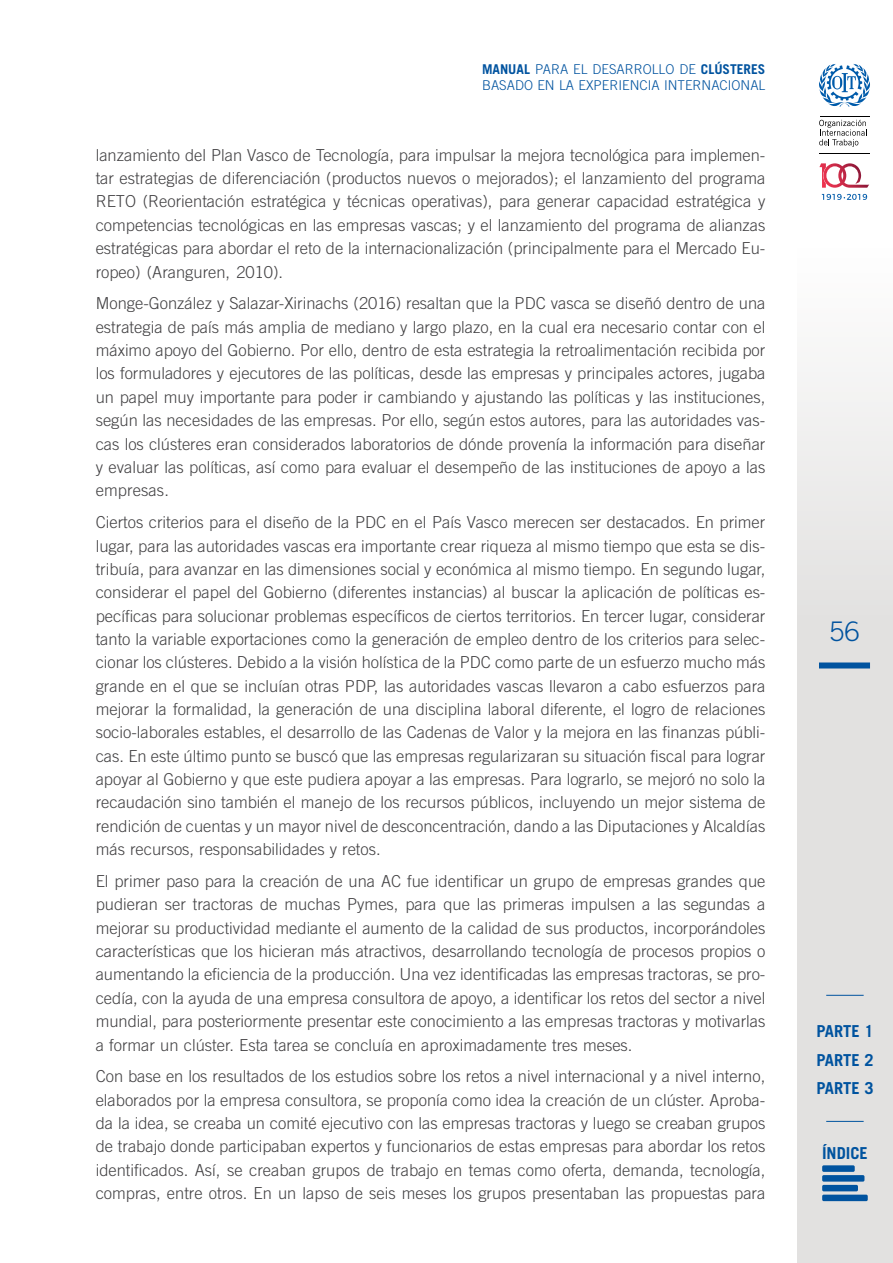
<style>
.page{position:relative;width:893px;height:1263px;background:#fff}
.page>*{position:absolute;margin:0;border:0;box-sizing:border-box;transform-origin:0 0}
.t1{font:300 27px "Trade Gothic LT Std";color:#00539f}
.texto{font:300 16.5px/23.4px "Trade Gothic LT Std";color:#414042;text-align:justify}
.t2{font:700 16.5px/28.3px "Trade Gothic LT Std";color:#00539f;text-align:justify}
.t3{font:300 13.5px/16.2px "Trade Gothic LT Std";color:#00539f}
.s1{font-weight:700}
</style>
<div class="page">
<div style="left:798px;top:0;width:95px;height:1263px;background:linear-gradient(to bottom,#fff,#d9d8d6)"></div>
<svg style="left:819px;top:163px;width:50px;height:25px"></svg>
<svg style="left:822px;top:194px;width:45px;height:6px"></svg>
<hr style="left:819px;top:153px;width:51px;height:1px;background:#000">
<hr style="left:819px;top:116px;width:50px;height:1px;background:#000">
<svg style="left:819px;top:120px;width:48px;height:27px"></svg>
<svg style="left:819px;top:64px;width:51px;height:43px"></svg>
<div style="left:819px;top:662px;width:51px;height:6px;background:#00539f"></div>
<hr style="left:826px;top:995px;width:38px;height:1px;background:#00539f">
<hr style="left:826px;top:1121px;width:38px;height:1px;background:#00539f">
<svg style="left:822px;top:1165px;width:46px;height:36px;background:#598ab8"></svg>
<p class="t3" style="left:482px;top:60px;width:285px"><span class="s1">MANUAL</span> PARA EL DESARROLLO DE <span class="s1">CLÚSTERES<br></span>BASADO EN LA EXPERIENCIA INTERNACIONAL</p>
<p class="texto" style="left:96px;top:143px;width:671px">lanzamiento del Plan Vasco de Tecnología, para impulsar la mejora tecnológica para implemen&shy;tar estrategias de diferenciación (productos nuevos o mejorados); el lanzamiento del programa RETO (Reorientación estratégica y técnicas operativas), para generar capacidad estratégica y competencias tecnológicas en las empresas vascas; y el lanzamiento del programa de alianzas estratégicas para abordar el reto de la internacionalización (principalmente para el Mercado Eu&shy;ropeo) (Aranguren, 2010).</p>
<p class="texto" style="left:96px;top:292px;width:671px">Monge-González y Salazar-Xirinachs (2016) resaltan que la PDC vasca se diseñó dentro de una estrategia de país más amplia de mediano y largo plazo, en la cual era necesario contar con el máximo apoyo del Gobierno. Por ello, dentro de esta estrategia la retroalimentación recibida por los formuladores y ejecutores de las políticas, desde las empresas y principales actores, jugaba un papel muy importante para poder ir cambiando y ajustando las políticas y las instituciones, según las necesidades de las empresas. Por ello, según estos autores, para las autoridades vas&shy;cas los clústeres eran considerados laboratorios de dónde provenía la información para diseñar y evaluar las políticas, así como para evaluar el desempeño de las instituciones de apoyo a las empresas.</p>
<p class="texto" style="left:96px;top:510px;width:671px">Ciertos criterios para el diseño de la PDC en el País Vasco merecen ser destacados. En primer lugar, para las autoridades vascas era importante crear riqueza al mismo tiempo que esta se dis&shy;tribuía, para avanzar en las dimensiones social y económica al mismo tiempo. En segundo lugar, considerar el papel del Gobierno (diferentes instancias) al buscar la aplicación de políticas es&shy;pecíficas para solucionar problemas específicos de ciertos territorios. En tercer lugar, considerar tanto la variable exportaciones como la generación de empleo dentro de los criterios para selec&shy;cionar los clústeres. Debido a la visión holística de la PDC como parte de un esfuerzo mucho más grande en el que se incluían otras PDP, las autoridades vascas llevaron a cabo esfuerzos para mejorar la formalidad, la generación de una disciplina laboral diferente, el logro de relaciones socio-laborales estables, el desarrollo de las Cadenas de Valor y la mejora en las finanzas públi&shy;cas. En este último punto se buscó que las empresas regularizaran su situación fiscal para lograr apoyar al Gobierno y que este pudiera apoyar a las empresas. Para lograrlo, se mejoró no solo la recaudación sino también el manejo de los recursos públicos, incluyendo un mejor sistema de rendición de cuentas y un mayor nivel de desconcentración, dando a las Diputaciones y Alcaldías más recursos, responsabilidades y retos.</p>
<p class="texto" style="left:96px;top:869px;width:671px">El primer paso para la creación de una AC fue identificar un grupo de empresas grandes que pudieran ser tractoras de muchas Pymes, para que las primeras impulsen a las segundas a mejorar su productividad mediante el aumento de la calidad de sus productos, incorporándoles características que los hicieran más atractivos, desarrollando tecnología de procesos propios o aumentando la eficiencia de la producción. Una vez identificadas las empresas tractoras, se pro&shy;cedía, con la ayuda de una empresa consultora de apoyo, a identificar los retos del sector a nivel mundial, para posteriormente presentar este conocimiento a las empresas tractoras y motivarlas a formar un clúster. Esta tarea se concluía en aproximadamente tres meses.</p>
<p class="texto" style="left:96px;top:1064px;width:671px">Con base en los resultados de los estudios sobre los retos a nivel internacional y a nivel interno, elaborados por la empresa consultora, se proponía como idea la creación de un clúster. Aproba&shy;da la idea, se creaba un comité ejecutivo con las empresas tractoras y luego se creaban grupos de trabajo donde participaban expertos y funcionarios de estas empresas para abordar los retos identificados. Así, se creaban grupos de trabajo en temas como oferta, demanda, tecnología, compras, entre otros. En un lapso de seis meses los grupos presentaban las propuestas para</p>
<h1 class="t1" style="left:829px;top:616px;width:32px">56</h1>
<p class="t2" style="left:816px;top:1017px;width:59px">PARTE 1<br>PARTE 2<br>PARTE 3</p>
<p class="t2" style="left:822px;top:1139px;width:47px">ÍNDICE</p>
</div>
